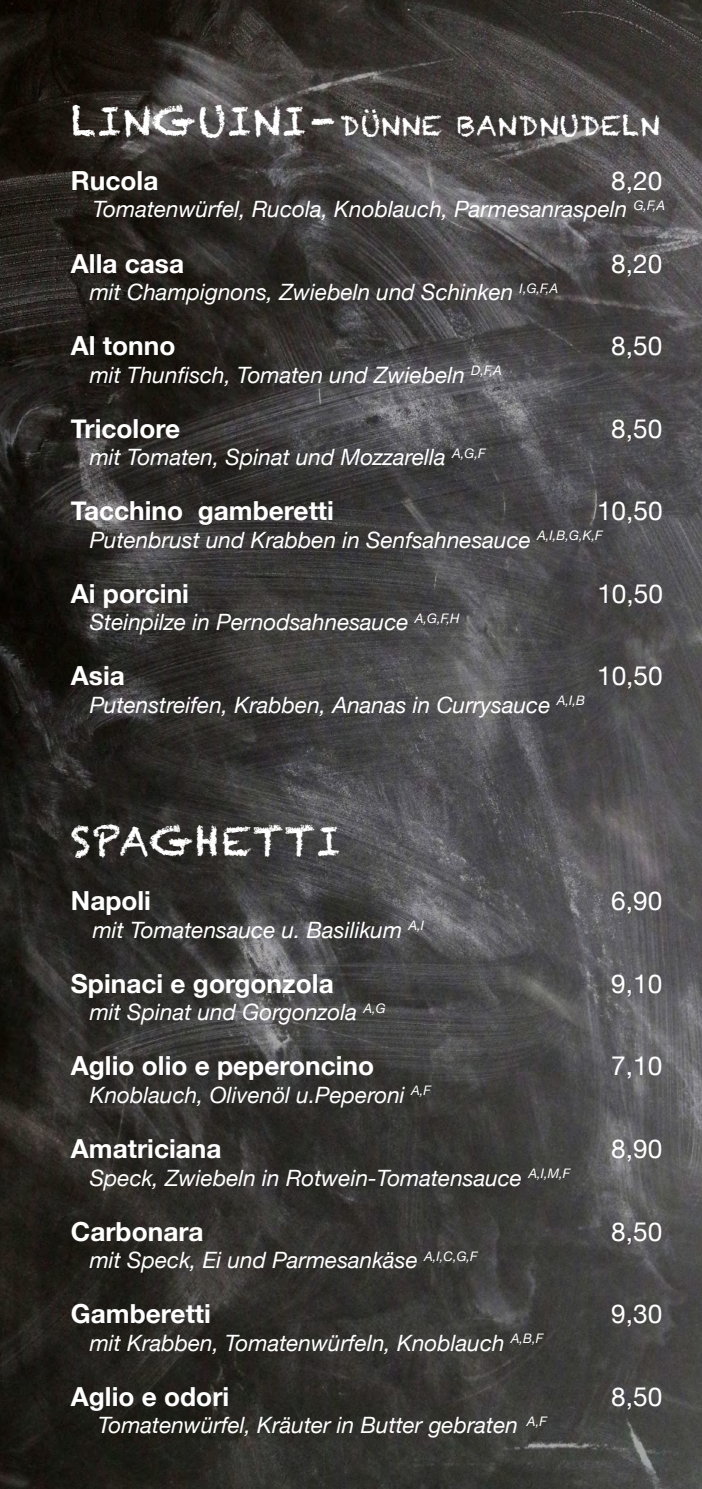
<style>
.page{position:relative;width:702px;height:1489px;background:#fff}
.page>*{position:absolute;margin:0;border:0;box-sizing:border-box;transform-origin:0 0}
.t1{font:40px "Chalkduster";letter-spacing:.03em;color:#fff}
.t2{font:27.5px "Chalkduster";letter-spacing:.03em;color:#fff}
.t3{font:700 26.25px "Helvetica Neue";color:#fff}
.t4{font:26.25px "Helvetica Neue";color:#fff}
.t5{font:italic 22.5px "Helvetica Neue";color:#fff}
.s1{font-size:40px}
</style>
<div class="page">
<img style="left:0;top:0;width:702px;height:1488px">
<p class="t2" style="left:71px;top:109px;width:590px"><span class="s1">LINGUINI-</span> DÜNNE BANDNUDELN</p>
<p class="t3" style="left:71px;top:160px;width:89px">Rucola</p>
<p class="t4" style="left:611px;top:162px;width:53px">8,20</p>
<p class="t5" style="left:93px;top:193px;width:574px">Tomatenwürfel, Rucola, Knoblauch, Parmesanraspeln <sup>G,F,A</sup></p>
<p class="t3" style="left:71px;top:242px;width:115px">Alla casa</p>
<p class="t4" style="left:611px;top:244px;width:53px">8,20</p>
<p class="t5" style="left:90px;top:276px;width:470px">mit Champignons, Zwiebeln und Schinken <sup>I,G,F,A</sup></p>
<p class="t3" style="left:71px;top:325px;width:106px">Al tonno</p>
<p class="t4" style="left:611px;top:327px;width:53px">8,50</p>
<p class="t5" style="left:90px;top:358px;width:414px">mit Thunfisch, Tomaten und Zwiebeln <sup>D,F,A</sup></p>
<p class="t3" style="left:71px;top:407px;width:111px">Tricolore</p>
<p class="t4" style="left:611px;top:409px;width:53px">8,50</p>
<p class="t5" style="left:90px;top:441px;width:397px">mit Tomaten, Spinat und Mozzarella <sup>A,G,F</sup></p>
<p class="t3" style="left:71px;top:490px;width:264px">Tacchino gamberetti</p>
<p class="t4" style="left:597px;top:492px;width:67px">10,50</p>
<p class="t5" style="left:90px;top:523px;width:514px">Putenbrust und Krabben in Senfsahnesauce <sup>A,I,B,G,K,F</sup></p>
<p class="t3" style="left:71px;top:572px;width:120px">Ai porcini</p>
<p class="t4" style="left:597px;top:574px;width:67px">10,50</p>
<p class="t5" style="left:90px;top:606px;width:371px">Steinpilze in Pernodsahnesauce <sup>A,G,F,H</sup></p>
<p class="t3" style="left:71px;top:655px;width:55px">Asia</p>
<p class="t4" style="left:597px;top:657px;width:67px">10,50</p>
<p class="t5" style="left:90px;top:688px;width:497px">Putenstreifen, Krabben, Ananas in Currysauce <sup>A,I,B</sup></p>
<p class="t1" style="left:71px;top:818px;width:271px">SPAGHETTI</p>
<p class="t3" style="left:71px;top:880px;width:82px">Napoli</p>
<p class="t4" style="left:611px;top:882px;width:53px">6,90</p>
<p class="t5" style="left:93px;top:913px;width:333px">mit Tomatensauce u. Basilikum <sup>A,I</sup></p>
<p class="t3" style="left:71px;top:962px;width:264px">Spinaci e gorgonzola</p>
<p class="t4" style="left:611px;top:964px;width:53px">9,10</p>
<p class="t5" style="left:90px;top:996px;width:297px">mit Spinat und Gorgonzola <sup>A,G</sup></p>
<p class="t3" style="left:71px;top:1045px;width:305px">Aglio olio e peperoncino</p>
<p class="t4" style="left:611px;top:1047px;width:53px">7,10</p>
<p class="t5" style="left:90px;top:1078px;width:343px">Knoblauch, Olivenöl u.Peperoni <sup>A,F</sup></p>
<p class="t3" style="left:71px;top:1127px;width:152px">Amatriciana</p>
<p class="t4" style="left:611px;top:1129px;width:53px">8,90</p>
<p class="t5" style="left:90px;top:1161px;width:482px">Speck, Zwiebeln in Rotwein-Tomatensauce <sup>A,I,M,F</sup></p>
<p class="t3" style="left:71px;top:1210px;width:134px">Carbonara</p>
<p class="t4" style="left:611px;top:1212px;width:53px">8,50</p>
<p class="t5" style="left:90px;top:1243px;width:389px">mit Speck, Ei und Parmesankäse <sup>A,I,C,G,F</sup></p>
<p class="t3" style="left:71px;top:1292px;width:141px">Gamberetti</p>
<p class="t4" style="left:611px;top:1294px;width:53px">9,30</p>
<p class="t5" style="left:90px;top:1326px;width:455px">mit Krabben, Tomatenwürfeln, Knoblauch <sup>A,B,F</sup></p>
<p class="t3" style="left:71px;top:1375px;width:160px">Aglio e odori</p>
<p class="t4" style="left:611px;top:1377px;width:53px">8,50</p>
<p class="t5" style="left:98px;top:1408px;width:450px">Tomatenwürfel, Kräuter in Butter gebraten <sup>A,F</sup></p>
</div>
